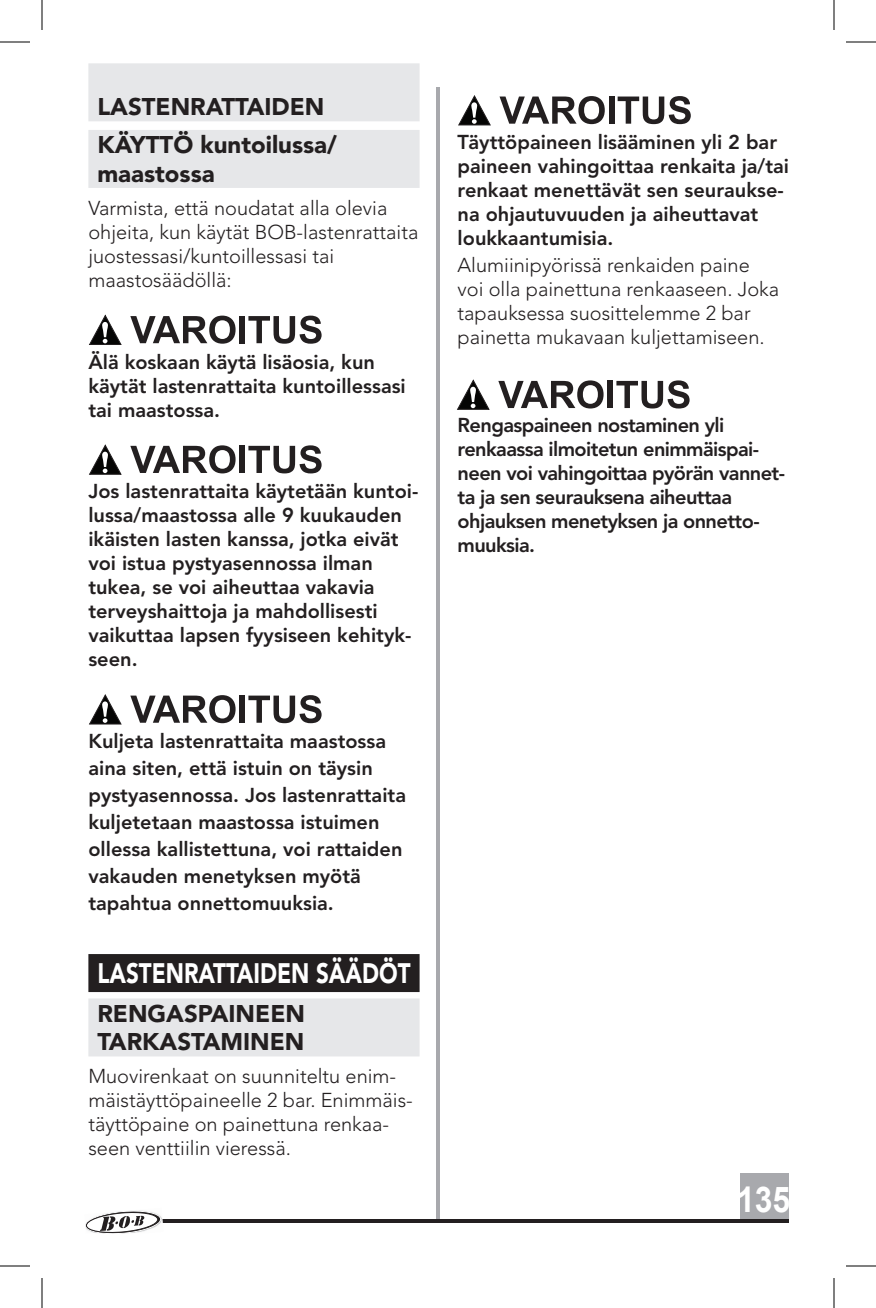
<style>
.page{position:relative;width:876px;height:1308px;background:#fff}
.page>*{position:absolute;margin:0;border:0;box-sizing:border-box;transform-origin:0 0}
.t1{font:700 35.6px "Arial";color:#fff;scale:.9 1}
.t2{font:900 28px "Avenir LT Std";color:#fff;scale:.8 1}
.t3{font:900 24px/37.8px "Avenir LT Std";color:#231f20}
.t4{font:800 20px/24px "Avenir LT Std";color:#231f20}
.t5{font:300 20px/24px "Avenir LT Std";color:#231f20}
.t6{font:800 20px/24px "Avenir LT Std";letter-spacing:-.03em;color:#231f20}
</style>
<div class="page">
<div style="left:741px;top:1173px;width:48px;height:48px;background:#a8a9ad"></div>
<hr style="left:436px;top:87px;width:4px;height:1132px;background:#a8a9ad">
<hr style="left:93px;top:1219px;width:696px;height:4px;background:#231f20">
<svg style="left:85px;top:1210px;width:76px;height:23px"></svg>
<div style="left:88px;top:63px;width:332px;height:58px;background:#e6e7e9"></div>
<div style="left:88px;top:130px;width:332px;height:58px;background:#e6e7e9"></div>
<div style="left:88px;top:954px;width:332px;height:38px;background:#231f20"></div>
<div style="left:88px;top:998px;width:332px;height:58px;background:#e6e7e9"></div>
<svg style="left:89px;top:315px;width:32px;height:30px"></svg>
<svg style="left:130px;top:316px;width:106px;height:28px"></svg>
<div style="left:240px;top:316px;width:5px;height:27px;background:#231f20"></div>
<svg style="left:248px;top:316px;width:74px;height:28px"></svg>
<svg style="left:89px;top:444px;width:32px;height:31px"></svg>
<svg style="left:130px;top:445px;width:106px;height:28px"></svg>
<div style="left:240px;top:446px;width:5px;height:27px;background:#231f20"></div>
<svg style="left:248px;top:445px;width:74px;height:28px"></svg>
<svg style="left:89px;top:694px;width:32px;height:31px"></svg>
<svg style="left:130px;top:695px;width:106px;height:28px"></svg>
<div style="left:240px;top:696px;width:5px;height:27px;background:#231f20"></div>
<svg style="left:248px;top:695px;width:74px;height:28px"></svg>
<svg style="left:458px;top:95px;width:33px;height:31px"></svg>
<svg style="left:500px;top:96px;width:105px;height:28px"></svg>
<div style="left:609px;top:97px;width:5px;height:27px;background:#231f20"></div>
<svg style="left:618px;top:96px;width:73px;height:28px"></svg>
<svg style="left:457px;top:379px;width:32px;height:31px"></svg>
<svg style="left:498px;top:380px;width:106px;height:29px"></svg>
<div style="left:608px;top:381px;width:5px;height:27px;background:#231f20"></div>
<svg style="left:616px;top:380px;width:74px;height:29px"></svg>
<hr style="left:0;top:42px;width:30px;height:1px;background:#000">
<hr style="left:846px;top:42px;width:30px;height:1px;background:#000">
<hr style="left:0;top:1266px;width:30px;height:1px;background:#000">
<hr style="left:846px;top:1266px;width:30px;height:1px;background:#000">
<hr style="left:42px;top:0;width:1px;height:30px;background:#000">
<hr style="left:42px;top:1278px;width:1px;height:30px;background:#000">
<hr style="left:834px;top:0;width:1px;height:30px;background:#000">
<hr style="left:834px;top:1278px;width:1px;height:30px;background:#000">
<p class="t3" style="left:97px;top:88px;width:241px">LASTENRATTAIDEN<br>KÄYTTÖ kuntoilussa/</p>
<p class="t3" style="left:97px;top:155px;width:119px">maastossa</p>
<p class="t5" style="left:88px;top:196px;width:332px">Varmista, että noudatat alla olevia ohjeita, kun käytät BOB-lastenrattaita juostessasi/kuntoillessasi tai maastosäädöllä:</p>
<p class="t4" style="left:88px;top:350px;width:319px">Älä koskaan käytä lisäosia, kun käytät lastenrattaita kuntoillessasi tai maastossa.</p>
<p class="t4" style="left:88px;top:480px;width:331px">Jos lastenrattaita käytetään kuntoi&shy;lussa/maastossa alle 9 kuukauden ikäisten lasten kanssa, jotka eivät voi istua pystyasennossa ilman tukea, se voi aiheuttaa vakavia terveyshaittoja ja mahdollisesti vaikuttaa lapsen fyysiseen kehityk&shy;seen.</p>
<p class="t4" style="left:88px;top:728px;width:319px;line-height:26.8px">Kuljeta lastenrattaita maastossa aina siten, että istuin on täysin pystyasennossa. Jos lastenrattaita kuljetetaan maastossa istuimen ollessa kallistettuna, voi rattaiden vakauden menetyksen myötä tapahtua onnettomuuksia.</p>
<h2 class="t2" style="left:97px;top:956px;width:393px">LASTENRATTAIDEN SÄÄDÖT</h2>
<p class="t3" style="left:97px;top:999px;width:209px;line-height:28.8px">RENGASPAINEEN<br>TARKASTAMINEN</p>
<p class="t5" style="left:88px;top:1065px;width:326px">Muovirenkaat on suunniteltu enim&shy;mäistäyttöpaineelle 2 bar. Enimmäis&shy;täyttöpaine on painettuna renkaa&shy;seen venttiilin vieressä.</p>
<p class="t4" style="left:458px;top:130px;width:333px">Täyttöpaineen lisääminen yli 2 bar paineen vahingoittaa renkaita ja/tai renkaat menettävät sen seuraukse&shy;na ohjautuvuuden ja aiheuttavat loukkaantumisia.</p>
<p class="t5" style="left:458px;top:253px;width:323px">Alumiinipyörissä renkaiden paine voi olla painettuna renkaaseen. Joka tapauksessa suosittelemme 2 bar painetta mukavaan kuljettamiseen.</p>
<p class="t6" style="left:458px;top:413px;width:329px">Rengaspaineen nostaminen yli renkaassa ilmoitetun enimmäispai&shy;neen voi vahingoittaa pyörän vannet&shy;ta ja sen seurauksena aiheuttaa ohjauksen menetyksen ja onnetto&shy;muuksia.</p>
<h1 class="t1" style="left:737px;top:1176px;width:61px">135</h1>
</div>
